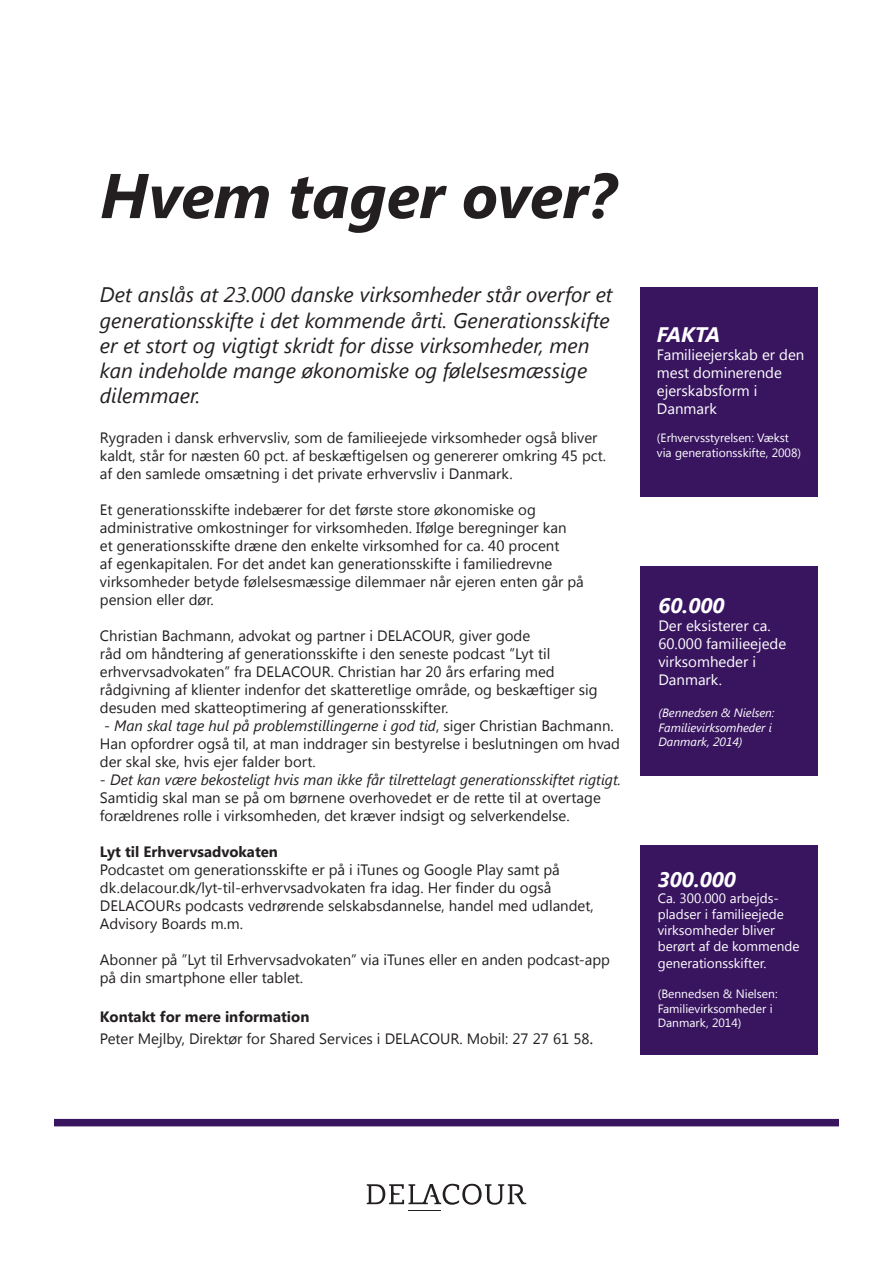
<style>
.page{position:relative;width:893px;height:1263px;background:#fff}
.page>*{position:absolute;margin:0;border:0;box-sizing:border-box;transform-origin:0 0}
.t1{font:italic 700 63px "Segoe UI";color:#231f20}
.t2{font:italic 21px/25.2px "Segoe UI";color:#231f20}
.t3{font:italic 700 21px "Segoe UI";color:#fff}
.t4{font:15px/18px "Segoe UI";color:#231f20}
.t5{font:15px/18px "Segoe UI";color:#fff}
.t6{font:italic 15px "Segoe UI";color:#231f20}
.t7{font:700 15px "Segoe UI";color:#231f20}
.t8{font:13.5px/16.2px "Segoe UI";color:#fff}
.t9{font:12px/14.4px "Segoe UI";color:#fff}
.t10{font:italic 12px/14.4px "Segoe UI";color:#fff}
.s1{font-style:italic}
.s2{font-weight:700}
.s3{font-size:18px}
</style>
<div class="page">
<div style="left:54px;top:1119px;width:785px;height:7px;background:#391560"></div>
<div style="left:640px;top:287px;width:178px;height:210px;background:#391560"></div>
<div style="left:640px;top:566px;width:178px;height:210px;background:#391560"></div>
<div style="left:640px;top:845px;width:178px;height:209px;background:#391560"></div>
<hr style="left:408px;top:1210px;width:33px;height:1px;background:#231f20">
<svg style="left:367px;top:1184px;width:159px;height:21px"></svg>
<p class="t1" style="left:100px;top:151px;width:518px">Hvem tager over?</p>
<p class="t2" style="left:100px;top:281px;width:514px">Det anslås at 23.000 danske virksomheder står overfor et generationsskifte i det kommende årti. Generationsskifte er et stort og vigtigt skridt for disse virksomheder, men kan indeholde mange økonomiske og følelsesmæssige dilemmaer.</p>
<p class="t4" style="left:100px;top:428px;width:508px">Rygraden i dansk erhvervsliv, som de familieejede virksomheder også bliver kaldt, står for næsten 60 pct. af beskæftigelsen og genererer omkring 45 pct. af den samlede omsætning i det private erhvervsliv i Danmark.</p>
<p class="t4" style="left:100px;top:500px;width:485px">Et generationsskifte indebærer for det første store økonomiske og administrative omkostninger for virksomheden. Ifølge beregninger kan<br>et generationsskifte dræne den enkelte virksomhed for ca. 40 procent<br>af egenkapitalen. For det andet kan generationsskifte i familiedrevne virksomheder betyde følelsesmæssige dilemmaer når ejeren enten går på pension eller dør.</p>
<p class="t4" style="left:100px;top:626px;width:499px">Christian Bachmann, advokat og partner i DELACOUR, giver gode<br>råd om håndtering af generationsskifte i den seneste podcast ”Lyt til erhvervsadvokaten” fra DELACOUR. Christian har 20 års erfaring med rådgivning af klienter indenfor det skatteretlige område, og beskæftiger sig desuden med skatteoptimering af generationsskifter.</p>
<p class="t4" style="left:100px;top:716px;width:522px">- <span class="s1">Man skal tage hul på problemstillingerne i god tid</span>, siger Christian Bachmann.<br>Han opfordrer også til, at man inddrager sin bestyrelse i beslutningen om hvad der skal ske, hvis ejer falder bort.</p>
<p class="t6" style="left:100px;top:769px;width:523px">- Det kan være bekosteligt hvis man ikke får tilrettelagt generationsskiftet rigtigt.</p>
<p class="t4" style="left:100px;top:788px;width:502px">Samtidig skal man se på om børnene overhovedet er de rette til at overtage forældrenes rolle i virksomheden, det kræver indsigt og selverkendelse.</p>
<p class="t4" style="left:100px;top:842px;width:495px"><span class="s2">Lyt til Erhvervsadvokaten<br></span>Podcastet om generationsskifte er på i iTunes og Google Play samt på dk.delacour.dk/lyt-til-erhvervsadvokaten fra idag. Her finder du også DELACOURs podcasts vedrørende selskabsdannelse, handel med udlandet, Advisory Boards m.m.</p>
<p class="t4" style="left:100px;top:950px;width:512px">Abonner på ”Lyt til Erhvervsadvokaten” via iTunes eller en anden podcast-app på din smartphone eller tablet.</p>
<p class="t7" style="left:100px;top:1006px;width:211px">Kontakt for mere information</p>
<p class="t4" style="left:100px;top:1029px;width:495px">Peter Mejlby, Direktør for Shared Services i DELACOUR. Mobil: 27 27 61 58<span class="s3">.</span></p>
<p class="t3" style="left:657px;top:319px;width:65px">FAKTA</p>
<p class="t5" style="left:657px;top:345px;width:149px">Familieejerskab er den mest dominerende ejerskabsform i<br>Danmark</p>
<p class="t9" style="left:657px;top:430px;width:146px">(Erhvervsstyrelsen: Vækst via generationsskifte, 2008)</p>
<p class="t3" style="left:658px;top:590px;width:68px">60.000</p>
<p class="t5" style="left:658px;top:616px;width:129px">Der eksisterer ca.<br>60.000 familieejede virksomheder i<br>Danmark.</p>
<p class="t10" style="left:658px;top:705px;width:118px">(Bennedsen &amp; Nielsen:<br>Familievirksomheder i<br>Danmark, 2014)</p>
<p class="t3" style="left:658px;top:864px;width:80px">300.000</p>
<p class="t8" style="left:658px;top:889px;width:123px">Ca. 300.000 arbejds-</p>
<p class="t8" style="left:658px;top:905px;width:143px">pladser i familieejede virksomheder bliver berørt af de kommende generationsskifter.</p>
<p class="t9" style="left:658px;top:986px;width:121px">(Bennedsen &amp; Nielsen:<br>Familievirksomheder i<br>Danmark, 2014)</p>
</div>
